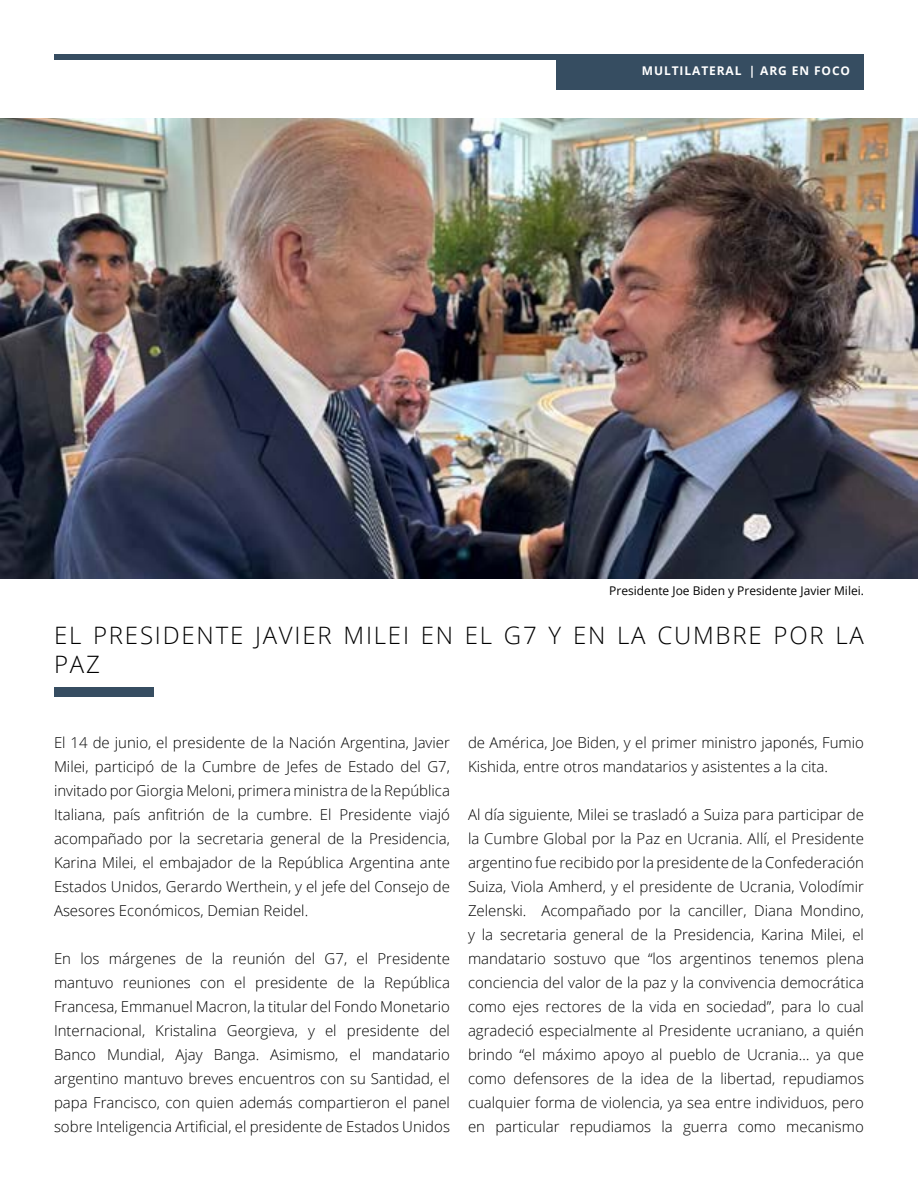
<style>
.page{position:relative;width:918px;height:1188px;background:#fff}
.page>*{position:absolute;margin:0;border:0;box-sizing:border-box;transform-origin:0 0}
.t1{font:300 24px/28.8px "Open Sans";letter-spacing:.075em;color:#000}
.t2{font:300 15px/24px "Open Sans";color:#000;text-align:justify}
.t3{font:12px "Open Sans";color:#000}
.t4{font:700 12px "Open Sans";letter-spacing:.075em;color:#fff}
</style>
<div class="page">
<div style="left:54px;top:54px;width:810px;height:5px;background:#364d61"></div>
<div style="left:556px;top:54px;width:308px;height:36px;background:#364d61"></div>
<img style="left:0;top:118px;width:918px;height:461px">
<div style="left:54px;top:687px;width:100px;height:10px;background:#364d61"></div>
<p class="t4" style="left:642px;top:62px;width:77px">MULTILATERA</p>
<p class="t4" style="left:735px;top:62px;width:117px">L | ARG EN FOCO</p>
<p class="t3" style="left:609px;top:582px;width:256px">Presidente Joe Biden y Presidente Javier Milei.</p>
<h1 class="t1" style="left:54px;top:620px;width:812px">EL PRESIDENTE JAVIER MILEI EN EL G7 Y EN LA CUMBRE POR LA<br>PAZ</h1>
<p class="t2" style="left:54px;top:730px;width:398px">El 14 de junio, el presidente de la Nación Argentina, Javier Milei, participó de la Cumbre de Jefes de Estado del G7, invitado por Giorgia Meloni, primera ministra de la República Italiana, país anfitrión de la cumbre. El Presidente viajó acompañado por la secretaria general de la Presidencia, Karina Milei, el embajador de la República Argentina ante Estados Unidos, Gerardo Werthein, y el jefe del Consejo de Asesores Económicos, Demian Reidel.</p>
<p class="t2" style="left:54px;top:946px;width:398px">En los márgenes de la reunión del G7, el Presidente mantuvo reuniones con el presidente de la República Francesa, Emmanuel Macron, la titular del Fondo Monetario Internacional, Kristalina Georgieva, y el presidente del Banco Mundial, Ajay Banga. Asimismo, el mandatario argentino mantuvo breves encuentros con su Santidad, el papa Francisco, con quien además compartieron el panel sobre Inteligencia Artificial, el presidente de Estados Unidos</p>
<p class="t2" style="left:468px;top:730px;width:398px">de América, Joe Biden, y el primer ministro japonés, Fumio<br>Kishida, entre otros mandatarios y asistentes a la cita.</p>
<p class="t2" style="left:468px;top:802px;width:398px">Al día siguiente, Milei se trasladó a Suiza para participar de la Cumbre Global por la Paz en Ucrania. Allí, el Presidente argentino fue recibido por la presidente de la Confederación Suiza, Viola Amherd, y el presidente de Ucrania, Volodímir Zelenski. Acompañado por la canciller, Diana Mondino, y la secretaria general de la Presidencia, Karina Milei, el mandatario sostuvo que “los argentinos tenemos plena conciencia del valor de la paz y la convivencia democrática como ejes rectores de la vida en sociedad”, para lo cual agradeció especialmente al Presidente ucraniano, a quién brindo “el máximo apoyo al pueblo de Ucrania… ya que como defensores de la idea de la libertad, repudiamos cualquier forma de violencia, ya sea entre individuos, pero en particular repudiamos la guerra como mecanismo</p>
</div>
